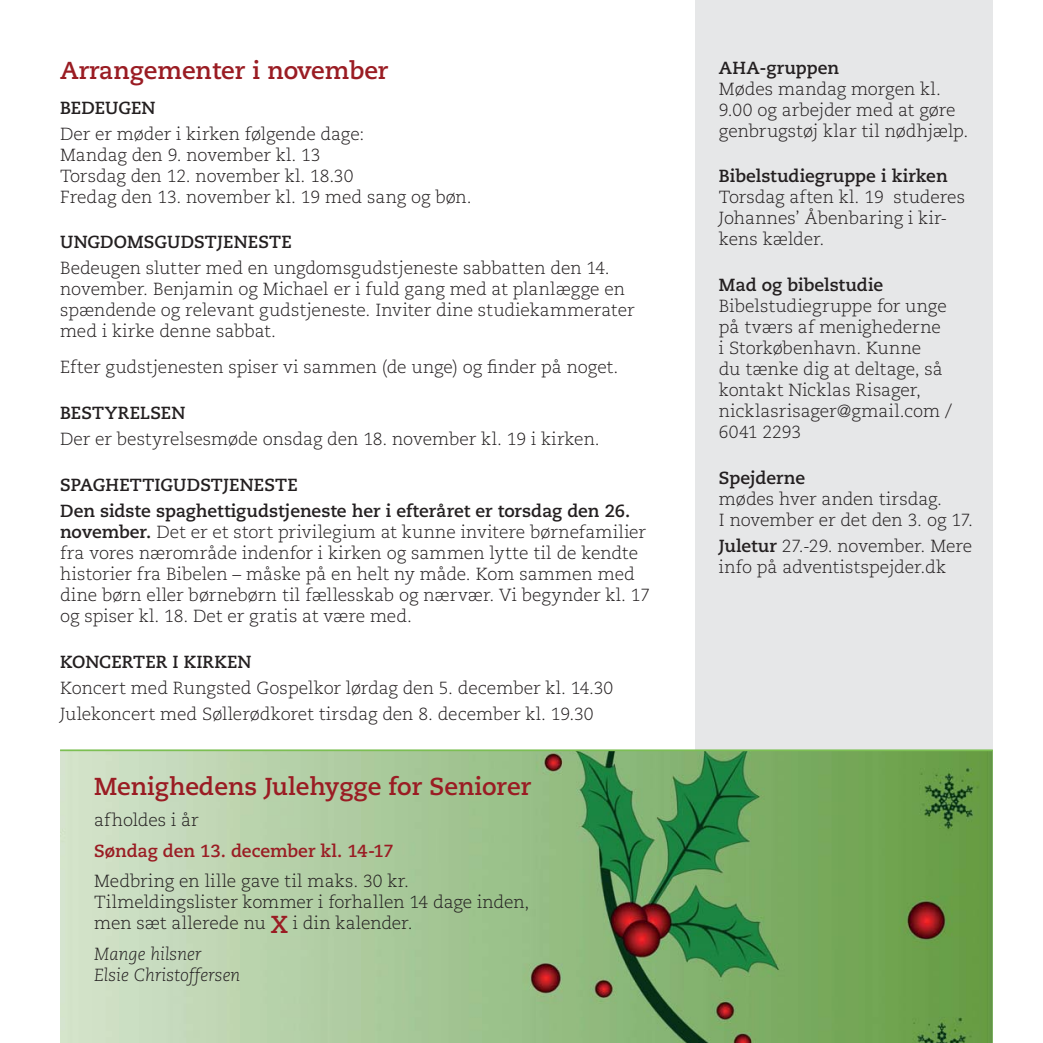
<style>
.page{position:relative;width:1043px;height:1043px;background:#fff}
.page>*{position:absolute;margin:0;border:0;box-sizing:border-box;transform-origin:0 0}
.t1{font:700 24.5px "Caecilia LT Std";color:#9a1c23}
.t2{font:300 17.5px/21px "Caecilia LT Std";color:#231f20}
.t3{font:700 17.5px/25.9px "Caecilia LT Std";color:#231f20}
.t4{font:italic 300 17.5px/21px "Caecilia LT Std";color:#231f20}
.t5{font:700 17.5px "Caecilia LT Std";letter-spacing:-.005em;color:#9a1c23}
.s1{font-weight:700}
.s2{font-weight:700;font-size:24.5px;color:#9a1c23}
</style>
<div class="page">
<div style="left:695px;top:0;width:298px;height:1043px;background:#e6e7e8"></div>
<img style="left:60px;top:751px;width:933px;height:292px">
<hr style="left:60px;top:749px;width:933px;height:2px;background:#7cbf53">
<h1 class="t1" style="left:60px;top:58px;width:330px">Arrangementer i november</h1>
<p class="t3" style="left:60px;top:95px;width:97px">BEDEUGEN</p>
<p class="t2" style="left:60px;top:124px;width:413px">Der er møder i kirken følgende dage:<br>Mandag den 9. november kl. 13<br>Torsdag den 12. november kl. 18.30<br>Fredag den 13. november kl. 19 med sang og bøn.</p>
<p class="t3" style="left:60px;top:230px;width:233px">UNGDOMSGUDSTJENESTE</p>
<p class="t2" style="left:60px;top:259px;width:576px">Bedeugen slutter med en ungdomsgudstjeneste sabbatten den 14. november. Benjamin og Michael er i fuld gang med at planlægge en spændende og relevant gudstjeneste. Inviter dine studiekammerater med i kirke denne sabbat.</p>
<p class="t2" style="left:60px;top:357px;width:560px">Efter gudstjenesten spiser vi sammen (de unge) og finder på noget.</p>
<p class="t3" style="left:60px;top:401px;width:127px">BESTYRELSEN</p>
<p class="t2" style="left:60px;top:429px;width:541px">Der er bestyrelsesmøde onsdag den 18. november kl. 19 i kirken.</p>
<p class="t3" style="left:60px;top:473px;width:572px">SPAGHETTIGUDSTJENESTE<br>Den sidste spaghettigudstjeneste her i efteråret er torsdag den 26.</p>
<p class="t2" style="left:60px;top:522px;width:591px"><span class="s1">november.</span> Det er et stort privilegium at kunne invitere børnefamilier fra vores nærområde indenfor i kirken og sammen lytte til de kendte historier fra Bibelen – måske på en helt ny måde. Kom sammen med dine børn eller børnebørn til fællesskab og nærvær. Vi begynder kl. 17 og spiser kl. 18. Det er gratis at være med.</p>
<p class="t3" style="left:60px;top:649px;width:193px">KONCERTER I KIRKEN</p>
<p class="t2" style="left:60px;top:675px;width:555px;line-height:25.9px">Koncert med Rungsted Gospelkor lørdag den 5. december kl. 14.30<br>Julekoncert med Søllerødkoret tirsdag den 8. december kl. 19.30</p>
<h1 class="t1" style="left:94px;top:774px;width:438px">Menighedens Julehygge for Seniorer</h1>
<p class="t2" style="left:94px;top:810px;width:106px">afholdes i år</p>
<p class="t5" style="left:94px;top:842px;width:301px">Søndag den 13. december kl. 14-17</p>
<p class="t2" style="left:94px;top:872px;width:437px">Medbring en lille gave til maks. 30 kr.<br>Tilmeldingslister kommer i forhallen 14 dage inden, men sæt allerede nu <span class="s2">X</span> i din kalender.</p>
<p class="t4" style="left:94px;top:944px;width:148px">Mange hilsner<br>Elsie Christoffersen</p>
<p class="t3" style="left:719px;top:55px;width:122px">AHA-gruppen</p>
<p class="t2" style="left:719px;top:79px;width:251px">Mødes mandag morgen kl.<br>9.00 og arbejder med at gøre genbrugstøj klar til nødhjælp.</p>
<p class="t3" style="left:719px;top:164px;width:230px">Bibelstudiegruppe i kirken</p>
<p class="t2" style="left:719px;top:188px;width:248px">Torsdag aften kl. 19 studeres<br>Johannes’ Åbenbaring i kir&shy;kens kælder.</p>
<p class="t3" style="left:719px;top:273px;width:166px">Mad og bibelstudie</p>
<p class="t2" style="left:719px;top:296px;width:234px">Bibelstudiegruppe for unge på tværs af menighederne<br>i Storkøbenhavn. Kunne<br>du tænke dig at deltage, så kontakt Nicklas Risager, nicklasrisager@gmail.com /<br>6041 2293</p>
<p class="t3" style="left:719px;top:466px;width:88px">Spejderne</p>
<p class="t2" style="left:719px;top:489px;width:256px">mødes hver anden tirsdag.<br>I november er det den 3. og 17.</p>
<p class="t2" style="left:719px;top:536px;width:255px"><span class="s1">Juletur</span> 27.-29. november. Mere info på adventistspejder.dk</p>
</div>
